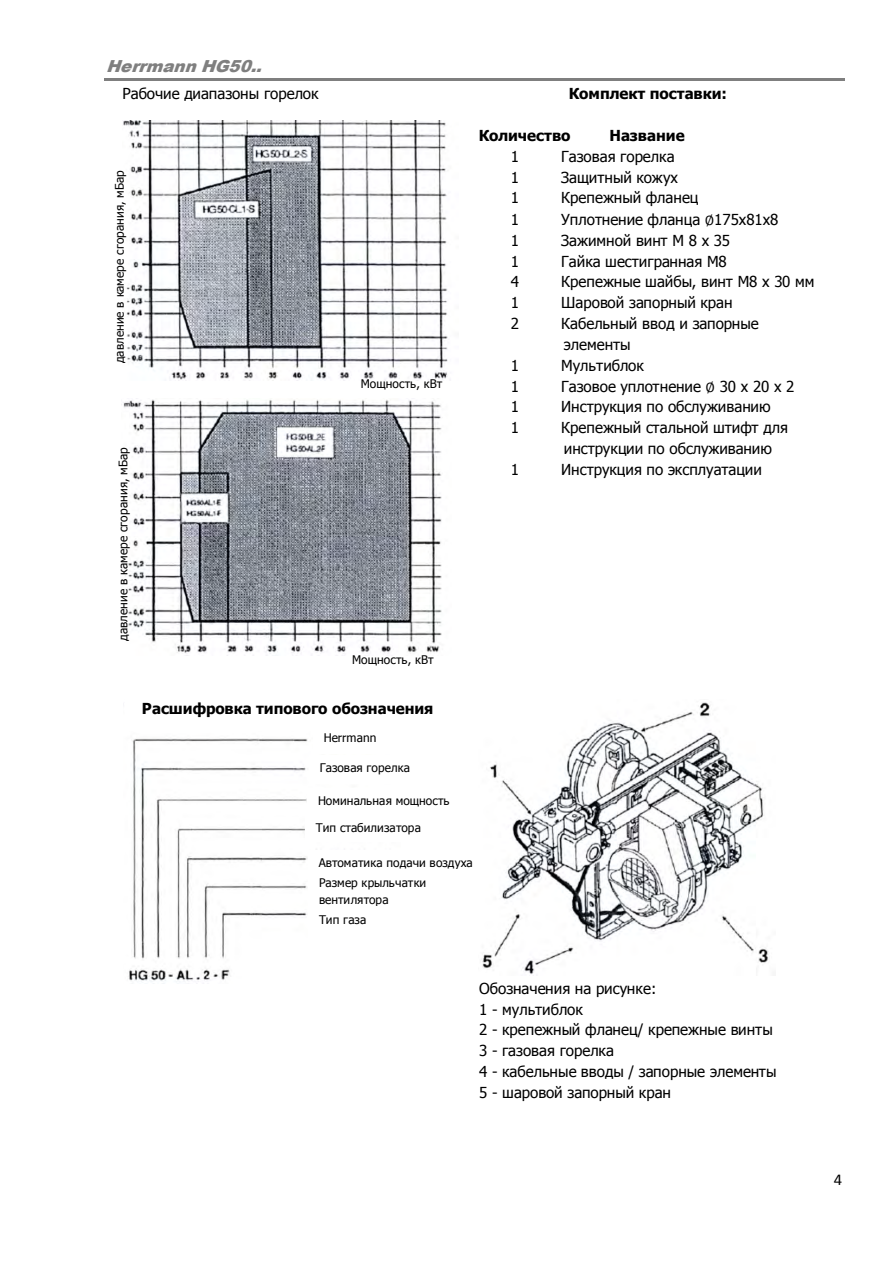
<style>
.page{position:relative;width:893px;height:1263px;background:#fff}
.page>*{position:absolute;margin:0;border:0;box-sizing:border-box;transform-origin:0 0}
.t1{font:italic 900 16.5px "Arial";letter-spacing:-.005em;color:#7f7f7f}
.t2{font:16.5px "Calibri";color:#000}
.t3{font:15.15px/20.9px "Tahoma";color:#000}
.t4{font:700 15.15px "Tahoma";letter-spacing:-.005em;color:#000}
.t5{font:11.85px/16.5px "Tahoma";color:#000}
.s1{font-family:"Cambria Math"}
</style>
<div class="page">
<hr style="left:104px;top:78px;width:740px;height:2px;background:#7f7f7f">
<img style="left:123px;top:121px;width:325px;height:259px">
<img style="left:121px;top:398px;width:321px;height:258px">
<img style="left:129px;top:738px;width:179px;height:244px">
<img style="left:482px;top:702px;width:287px;height:272px">
<div style="left:307px;top:788px;width:157px;height:26px;background:#fff"></div>
<div style="left:305px;top:815px;width:146px;height:27px;background:#fff"></div>
<div style="left:308px;top:850px;width:181px;height:26px;background:#fff"></div>
<img style="left:123px;top:153px;width:9px;height:221px">
<img style="left:121px;top:430px;width:14px;height:221px">
<p class="t1" style="left:106px;top:54px;width:157px">Herrmann HG50..</p>
<p class="t3" style="left:122px;top:83px;width:198px">Рабочие диапазоны горелок</p>
<p class="t4" style="left:569px;top:84px;width:160px">Комплект поставки:</p>
<p class="t4" style="left:479px;top:126px;width:93px">Количество</p>
<p class="t4" style="left:609px;top:126px;width:77px">Название</p>
<p class="t3" style="left:511px;top:146px;width:10px">1</p>
<p class="t3" style="left:561px;top:146px;width:115px">Газовая горелка</p>
<p class="t3" style="left:511px;top:166px;width:10px">1</p>
<p class="t3" style="left:561px;top:166px;width:118px">Защитный кожух</p>
<p class="t3" style="left:511px;top:187px;width:10px">1</p>
<p class="t3" style="left:561px;top:187px;width:139px">Крепежный фланец</p>
<p class="t3" style="left:511px;top:208px;width:10px">1</p>
<p class="t3" style="left:561px;top:208px;width:219px">Уплотнение фланца <span class="s1">∅</span>175х81х8</p>
<p class="t3" style="left:511px;top:229px;width:10px">1</p>
<p class="t3" style="left:561px;top:229px;width:170px">Зажимной винт М 8 х 35</p>
<p class="t3" style="left:511px;top:250px;width:10px">1</p>
<p class="t3" style="left:561px;top:250px;width:167px">Гайка шестигранная М8</p>
<p class="t3" style="left:511px;top:271px;width:10px">4</p>
<p class="t3" style="left:561px;top:271px;width:255px">Крепежные шайбы, винт М8 х 30 мм</p>
<p class="t3" style="left:511px;top:291px;width:10px">1</p>
<p class="t3" style="left:561px;top:291px;width:173px">Шаровой запорный кран</p>
<p class="t3" style="left:511px;top:312px;width:10px">2</p>
<p class="t3" style="left:561px;top:312px;width:199px">Кабельный ввод и запорные элементы</p>
<p class="t3" style="left:511px;top:354px;width:10px">1</p>
<p class="t3" style="left:561px;top:354px;width:84px">Мультиблок</p>
<p class="t3" style="left:511px;top:375px;width:10px">1</p>
<p class="t3" style="left:561px;top:375px;width:235px">Газовое уплотнение <span class="s1">∅</span> 30 х 20 х 2</p>
<p class="t3" style="left:511px;top:396px;width:10px">1</p>
<p class="t3" style="left:561px;top:396px;width:211px">Инструкция по обслуживанию</p>
<p class="t3" style="left:511px;top:417px;width:10px">1</p>
<p class="t3" style="left:561px;top:417px;width:228px">Крепежный стальной штифт для</p>
<p class="t3" style="left:564px;top:438px;width:210px">инструкции по обслуживанию</p>
<p class="t3" style="left:511px;top:459px;width:10px">1</p>
<p class="t3" style="left:561px;top:459px;width:202px">Инструкция по эксплуатации</p>
<p class="t5" style="left:111px;top:363px;width:195px;rotate:-90deg">давление в камере сгорания, мБар</p>
<p class="t5" style="left:361px;top:375px;width:83px">Мощность, кВт</p>
<p class="t5" style="left:115px;top:641px;width:195px;rotate:-90deg">давление в камере сгорания, мБар</p>
<p class="t5" style="left:352px;top:651px;width:83px">Мощность, кВт</p>
<p class="t4" style="left:142px;top:699px;width:293px">Расшифровка типового обозначения</p>
<p class="t5" style="left:324px;top:729px;width:54px">Herrmann</p>
<p class="t5" style="left:320px;top:759px;width:92px">Газовая горелка</p>
<p class="t5" style="left:318px;top:792px;width:133px">Номинальная мощность</p>
<p class="t5" style="left:316px;top:819px;width:107px">Тип стабилизатора</p>
<p class="t5" style="left:319px;top:854px;width:156px">Автоматика подачи воздуха</p>
<p class="t5" style="left:319px;top:874px;width:109px">Размер крыльчатки вентилятора</p>
<p class="t5" style="left:319px;top:911px;width:49px">Тип газа</p>
<p class="t3" style="left:479px;top:977px;width:179px">Обозначения на рисунке:</p>
<p class="t3" style="left:479px;top:998px;width:105px">1 - мультиблок</p>
<p class="t3" style="left:479px;top:1019px;width:295px">2 - крепежный фланец/ крепежные винты</p>
<p class="t3" style="left:479px;top:1040px;width:136px">3 - газовая горелка</p>
<p class="t3" style="left:479px;top:1061px;width:299px">4 - кабельные вводы / запорные элементы</p>
<p class="t3" style="left:479px;top:1081px;width:194px">5 - шаровой запорный кран</p>
<p class="t2" style="left:834px;top:1173px;width:10px">4</p>
</div>
